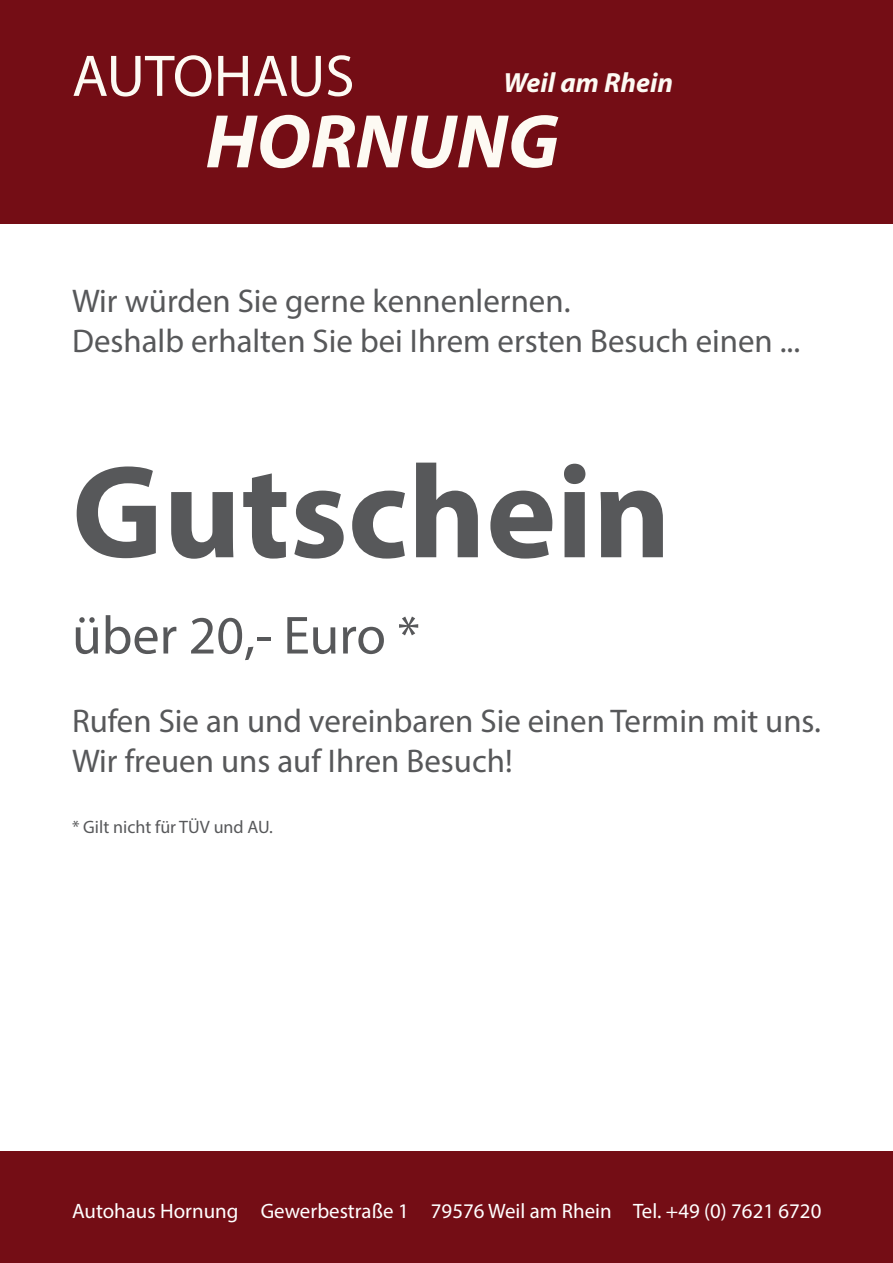
<style>
.page{position:relative;width:893px;height:1263px;background:#fff}
.page>*{position:absolute;margin:0;border:0;box-sizing:border-box;transform-origin:0 0}
.t1{font:700 133.35px "Myriad Pro";color:#57585a}
.t2{font:italic 700 76.65px "Myriad Pro";color:#fdfaf3}
.t3{font:59.25px "Myriad Pro";color:#fdfaf3}
.t4{font:54px "Myriad Pro";color:#57585a}
.t5{font:32.85px/39.5px "Myriad Pro";color:#57585a}
.t6{font:italic 700 27.9px "Myriad Pro";color:#fdfaf3}
.t7{font:20.85px "Myriad Pro";color:#fff}
.t8{font:18px "Myriad Pro";color:#57585a}
</style>
<div class="page">
<div style="left:0;top:0;width:893px;height:224px;background:#740d15"></div>
<div style="left:0;top:1151px;width:893px;height:112px;background:#740d15"></div>
<h3 class="t3" style="left:72px;top:39px;width:284px">AUTOHAUS</h3>
<p class="t6" style="left:504px;top:65px;width:171px">Weil am Rhein</p>
<h2 class="t2" style="left:206px;top:92px;width:355px">HORNUNG</h2>
<p class="t5" style="left:72px;top:281px;width:730px">Wir würden Sie gerne kennenlernen.<br>Deshalb erhalten Sie bei Ihrem ersten Besuch einen ...</p>
<h1 class="t1" style="left:72px;top:425px;width:600px">Gutschein</h1>
<h3 class="t4" style="left:72px;top:602px;width:349px">über 20,- Euro *</h3>
<p class="t5" style="left:72px;top:701px;width:751px">Rufen Sie an und vereinbaren Sie einen Termin mit uns.<br>Wir freuen uns auf Ihren Besuch!</p>
<p class="t8" style="left:72px;top:816px;width:202px">* Gilt nicht für TÜV und AU.</p>
<p class="t7" style="left:72px;top:1198px;width:751px">Autohaus Hornung Gewerbestraße 1 79576 Weil am Rhein Tel. +49 (0) 7621 6720</p>
</div>
